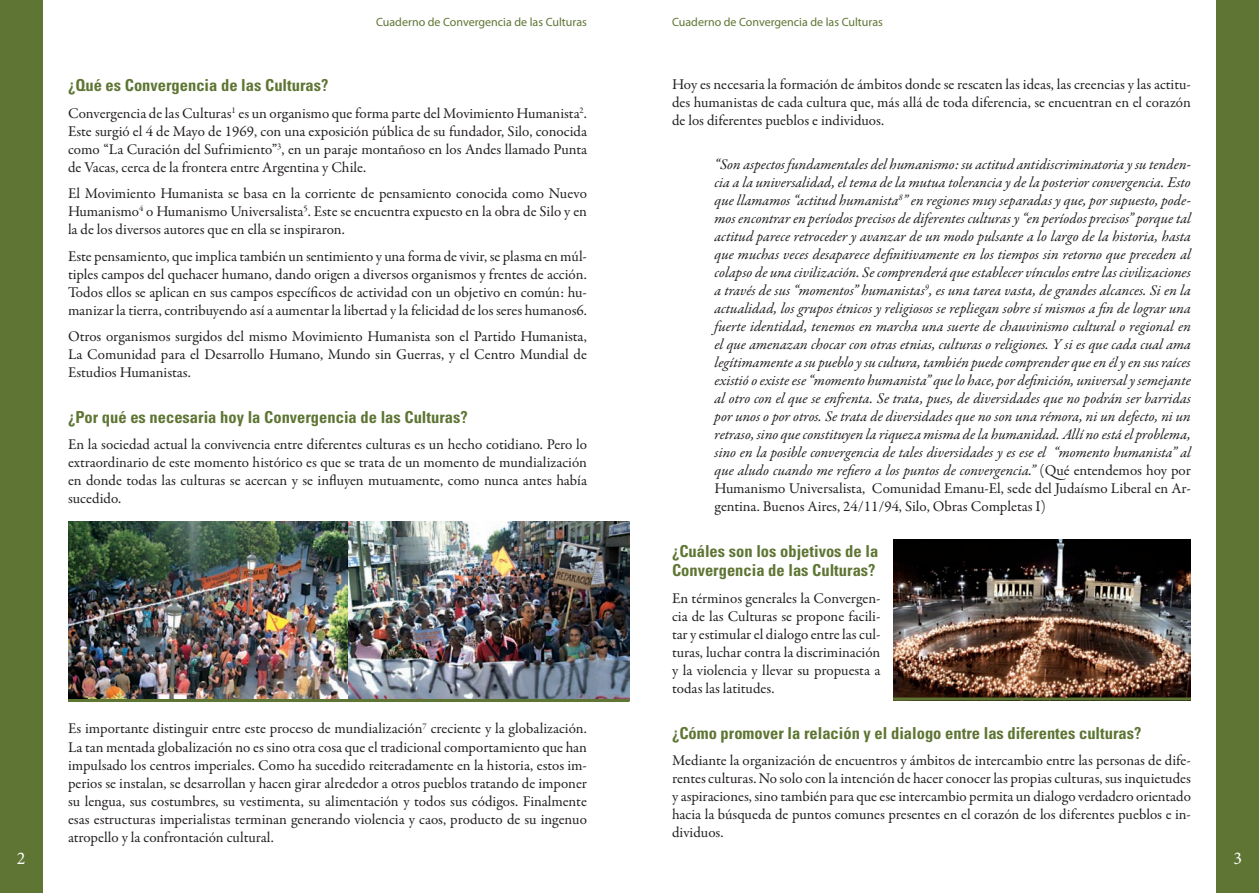
<style>
.page{position:relative;width:1259px;height:893px;background:#fff}
.page>*{position:absolute;margin:0;border:0;box-sizing:border-box;transform-origin:0 0}
.t1{font:18px "Minion Pro";color:#fff}
.Estilo_de_párrafo_1{font:700 condensed 16.5px/19.8px "Univers";color:#5e7533}
.Estilo_de_párrafo_1-2{font:15px/18px "Garamond Premr Pro";letter-spacing:-.005em;color:#231f20;text-align:justify}
.Estilo_de_párrafo_2{font:italic 15px/18px "Garamond Premr Pro";color:#231f20;text-align:justify}
.Estilo_de_párrafo_1-3{font:12px "Myriad Pro";color:#5e7533}
.s1{font-style:normal}
</style>
<div class="page">
<div style="left:1216px;top:0;width:43px;height:893px;background:#5e7533"></div>
<div style="left:0;top:0;width:43px;height:893px;background:#5e7533"></div>
<img style="left:68px;top:522px;width:561px;height:177px">
<img style="left:893px;top:539px;width:298px;height:158px">
<hr style="left:68px;top:699px;width:561px;height:3px;background:#5e7533">
<hr style="left:893px;top:697px;width:298px;height:3px;background:#5e7533">
<p class="Estilo_de_párrafo_1-3" style="left:376px;top:15px;width:212px">Cuaderno de Convergencia de las Culturas</p>
<p class="Estilo_de_párrafo_1-3" style="left:672px;top:15px;width:212px">Cuaderno de Convergencia de las Culturas</p>
<p class="Estilo_de_párrafo_1" style="left:68px;top:75px;width:262px">¿Qué es Convergencia de las Culturas?</p>
<p class="Estilo_de_párrafo_1-2" style="left:68px;top:104px;width:520px">Convergencia de las Culturas<sup>1</sup> es un organismo que forma parte del Movimiento Humanista<sup>2</sup>.<br>Este surgió el 4 de Mayo de 1969, con una exposición pública de su fundador, Silo, conocida como “La Curación del Sufrimiento”<sup>3</sup>, en un paraje montañoso en los Andes llamado Punta de Vacas, cerca de la frontera entre Argentina y Chile.</p>
<p class="Estilo_de_párrafo_1-2" style="left:68px;top:185px;width:520px">El Movimiento Humanista se basa en la corriente de pensamiento conocida como Nuevo Humanismo<sup>4</sup> o Humanismo Universalista<sup>5</sup>. Este se encuentra expuesto en la obra de Silo y en la de los diversos autores que en ella se inspiraron.</p>
<p class="Estilo_de_párrafo_1-2" style="left:68px;top:247px;width:520px">Este pensamiento, que implica también un sentimiento y una forma de vivir, se plasma en múl&shy;tiples campos del quehacer humano, dando origen a diversos organismos y frentes de acción.<br>Todos ellos se aplican en sus campos específicos de actividad con un objetivo en común: hu&shy;manizar la tierra, contribuyendo así a aumentar la libertad y la felicidad de los seres humanos6.</p>
<p class="Estilo_de_párrafo_1-2" style="left:68px;top:328px;width:520px">Otros organismos surgidos del mismo Movimiento Humanista son el Partido Humanista, La Comunidad para el Desarrollo Humano, Mundo sin Guerras, y el Centro Mundial de Estudios Humanistas.</p>
<p class="Estilo_de_párrafo_1" style="left:68px;top:407px;width:401px">¿Por qué es necesaria hoy la Convergencia de las Culturas?</p>
<p class="Estilo_de_párrafo_1-2" style="left:68px;top:436px;width:520px">En la sociedad actual la convivencia entre diferentes culturas es un hecho cotidiano. Pero lo extraordinario de este momento histórico es que se trata de un momento de mundialización en donde todas las culturas se acercan y se influyen mutuamente, como nunca antes había sucedido.</p>
<p class="Estilo_de_párrafo_1-2" style="left:68px;top:720px;width:520px">Es importante distinguir entre este proceso de mundialización<sup>7</sup> creciente y la globalización.<br>La tan mentada globalización no es sino otra cosa que el tradicional comportamiento que han impulsado los centros imperiales. Como ha sucedido reiteradamente en la historia, estos im&shy;perios se instalan, se desarrollan y hacen girar alrededor a otros pueblos tratando de imponer su lengua, sus costumbres, su vestimenta, su alimentación y todos sus códigos. Finalmente esas estructuras imperialistas terminan generando violencia y caos, producto de su ingenuo atropello y la confrontación cultural.</p>
<p class="Estilo_de_párrafo_1-2" style="left:672px;top:75px;width:520px">Hoy es necesaria la formación de ámbitos donde se rescaten las ideas, las creencias y las actitu&shy;des humanistas de cada cultura que, más allá de toda diferencia, se encuentran en el corazón de los diferentes pueblos e individuos.</p>
<p class="Estilo_de_párrafo_2" style="left:714px;top:156px;width:478px">“Son aspectos fundamentales del humanismo: su actitud antidiscriminatoria y su tenden&shy;cia a la universalidad, el tema de la mutua tolerancia y de la posterior convergencia. Esto que llamamos “actitud humanista<sup>8</sup>” en regiones muy separadas y que, por supuesto, pode&shy;mos encontrar en períodos precisos de diferentes culturas y “en períodos precisos” porque tal actitud parece retroceder y avanzar de un modo pulsante a lo largo de la historia, hasta que muchas veces desaparece definitivamente en los tiempos sin retorno que preceden al colapso de una civilización. Se comprenderá que establecer vínculos entre las civilizaciones a través de sus “momentos” humanistas<sup>9</sup>, es una tarea vasta, de grandes alcances. Si en la actualidad, los grupos étnicos y religiosos se repliegan sobre sí mismos a fin de lograr una fuerte identidad, tenemos en marcha una suerte de chauvinismo cultural o regional en el que amenazan chocar con otras etnias, culturas o religiones. Y si es que cada cual ama legítimamente a su pueblo y su cultura, también puede comprender que en él y en sus raíces existió o existe ese “momento humanista” que lo hace, por definición, universal y semejante al otro con el que se enfrenta. Se trata, pues, de diversidades que no podrán ser barridas por unos o por otros. Se trata de diversidades que no son una rémora, ni un defecto, ni un retraso, sino que constituyen la riqueza misma de la humanidad. Allí no está el problema, sino en la posible convergencia de tales diversidades y es ese el “momento humanista” al que aludo cuando me refiero a los puntos de convergencia.” <span class="s1">(Qué entendemos hoy por Humanismo Universalista, Comunidad Emanu-El, sede del Judaísmo Liberal en Ar&shy;gentina. Buenos Aires, 24/11/94, Silo, Obras Completas I)</span></p>
<p class="Estilo_de_párrafo_1" style="left:672px;top:541px;width:208px">¿Cuáles son los objetivos de la<br>Convergencia de las Culturas?</p>
<p class="Estilo_de_párrafo_1-2" style="left:672px;top:590px;width:210px">En términos generales la Convergen&shy;cia de las Culturas se propone facili&shy;tar y estimular el dialogo entre las cul&shy;turas, luchar contra la discriminación y la violencia y llevar su propuesta a todas las latitudes.</p>
<p class="Estilo_de_párrafo_1" style="left:672px;top:723px;width:471px">¿Cómo promover la relación y el dialogo entre las diferentes culturas?</p>
<p class="Estilo_de_párrafo_1-2" style="left:672px;top:752px;width:520px">Mediante la organización de encuentros y ámbitos de intercambio entre las personas de dife&shy;rentes culturas. No solo con la intención de hacer conocer las propias culturas, sus inquietudes y aspiraciones, sino también para que ese intercambio permita un dialogo verdadero orientado hacia la búsqueda de puntos comunes presentes en el corazón de los diferentes pueblos e in&shy;dividuos.</p>
<p class="t1" style="left:17px;top:846px;width:10px">2</p>
<p class="t1" style="left:1233px;top:846px;width:10px">3</p>
</div>
